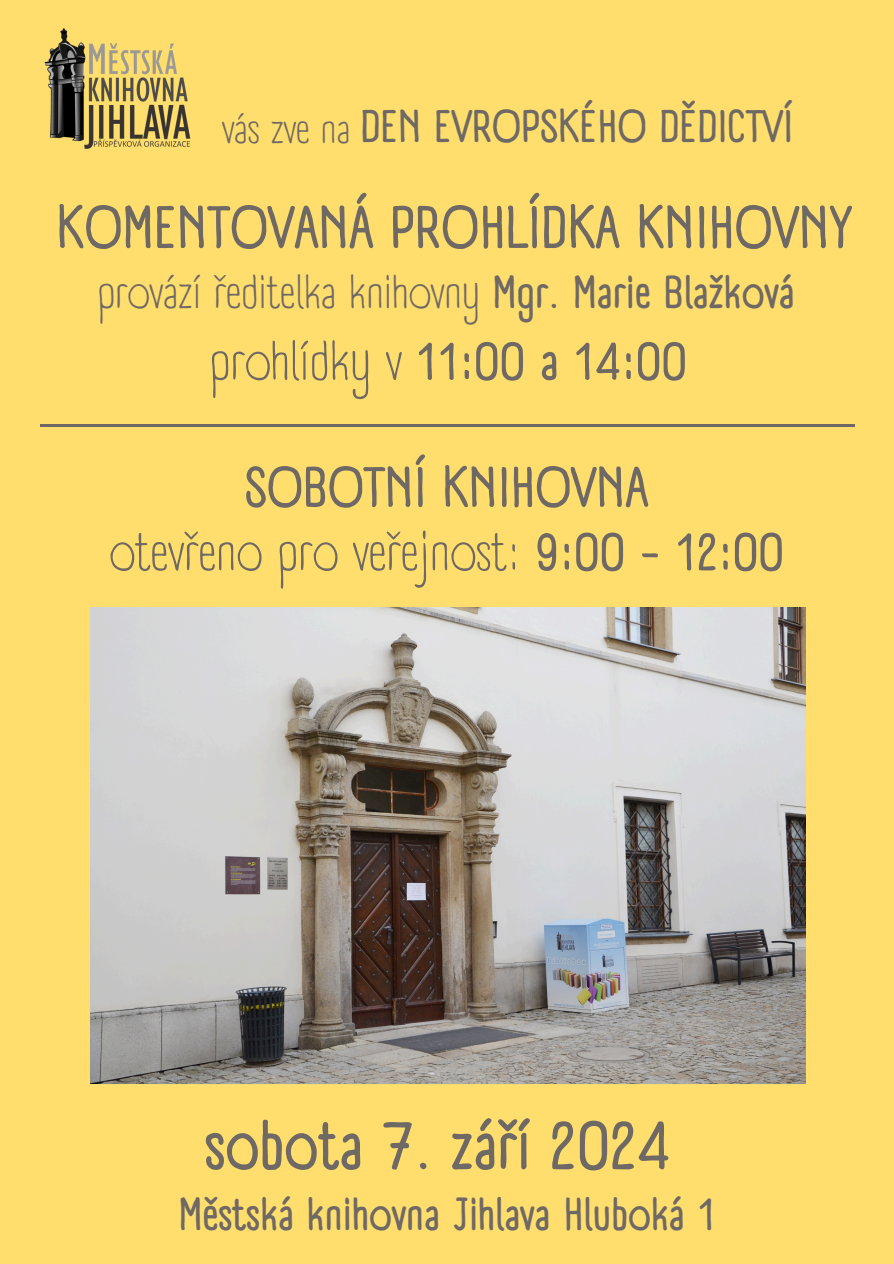
<style>
.page{position:relative;width:894px;height:1264px;background:#fff}
.page>*{position:absolute;margin:0;border:0;box-sizing:border-box;transform-origin:0 0}
.t1{font:700 67.5px "A Day Without Sun Text";color:#6f6965}
.t2{font:700 58.5px "A Day Without Sun Text";color:#6f6965}
.t3{font:700 55.5px "A Day Without Sun Text";color:#6f6965}
.t4{font:52.5px "A Day Without Sun Text";color:#6f6965}
.t5{font:700 52.5px "A Day Without Sun Text";color:#6f6965}
.t6{font:45px "A Day Without Sun Text";color:#6f6965}
.t7{font:700 45px "A Day Without Sun Text";color:#6f6965}
.t8{font:700 44.7px "A Day Without Sun Text";color:#6f6965}
.s1{font-weight:400;font-size:40.5px}
.s2{font-weight:700}
.s3{font-weight:400}
</style>
<div class="page">
<div style="left:0;top:0;width:893px;height:1263px;background:#ffde6e"></div>
<img style="left:44px;top:28px;width:147px;height:121px">
<img style="left:90px;top:607px;width:714px;height:476px">
<hr style="left:40px;top:424px;width:814px;height:2px;background:#6f6965">
<h4 class="t8" style="left:222px;top:100px;width:572px"><span class="s1">vás zve na</span> DEN EVROPSKÉHO DĚDICTVÍ</h4>
<h6 class="t2" style="left:56px;top:192px;width:798px">KOMENTOVANÁ PROHLÍDKA KNIHOVNY</h6>
<h3 class="t6" style="left:97px;top:265px;width:699px">provází ředitelka knihovny <span class="s2">Mgr. Marie Blažková</span></h3>
<p class="t5" style="left:209px;top:329px;width:479px"><span class="s3">prohlídky v</span> 11:00 a 14:00</p>
<h1 class="t3" style="left:245px;top:454px;width:405px">SOBOTNÍ KNIHOVNA</h1>
<h5 class="t4" style="left:109px;top:520px;width:676px">otevřeno pro veřejnost: <span class="s2">9:00 - 12:00</span></h5>
<h2 class="t1" style="left:205px;top:1104px;width:467px">sobota 7. září 2024</h2>
<h3 class="t7" style="left:179px;top:1186px;width:539px">Městská knihovna Jihlava Hluboká 1</h3>
</div>
